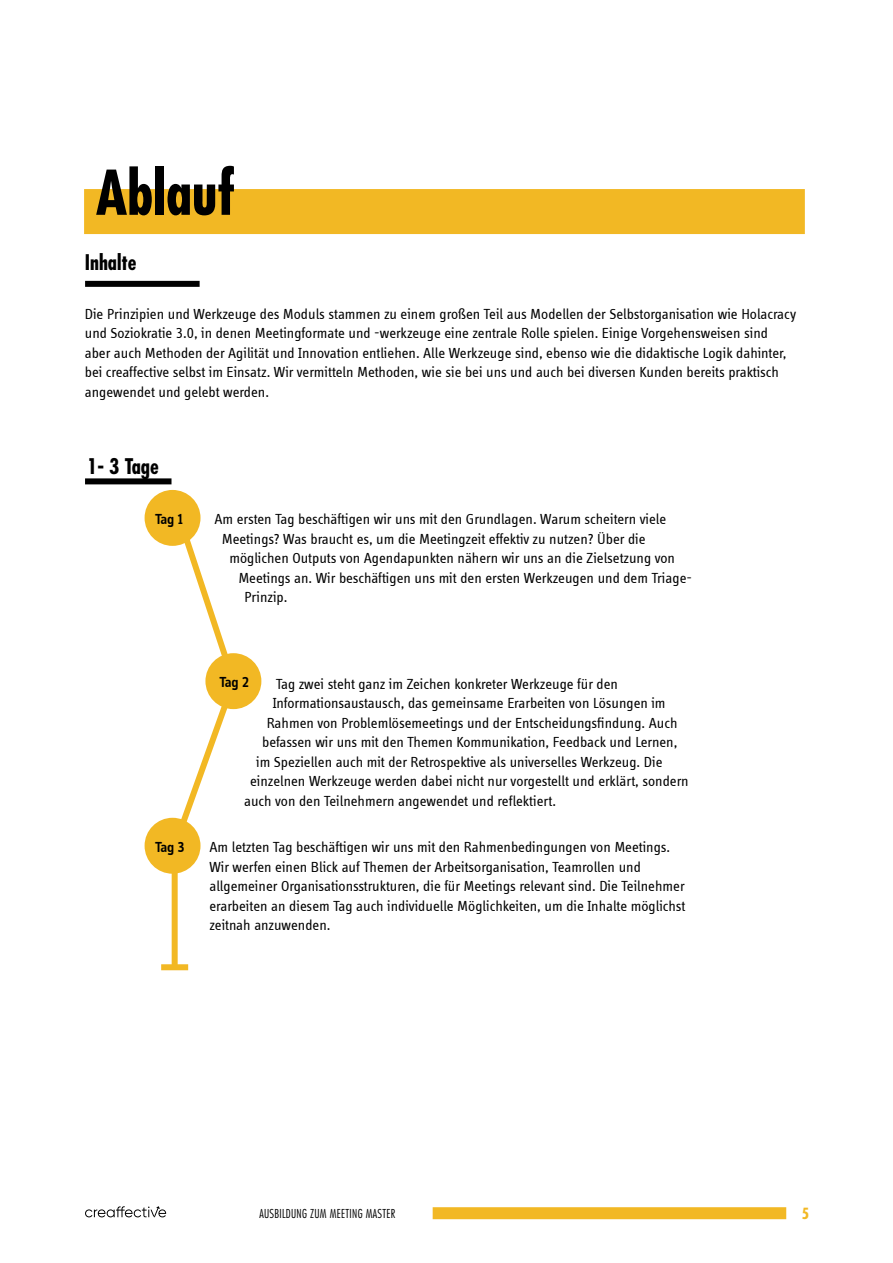
<style>
.page{position:relative;width:893px;height:1263px;background:#fff}
.page>*{position:absolute;margin:0;border:0;box-sizing:border-box;transform-origin:0 0}
.t1{font:700 condensed 60px "Futura Std";color:#000}
.t2{font:700 condensed 21px "Futura Std";color:#000}
.t3{font:15px/19.5px "Info Disp Regular Tf";color:#000}
.t4{font:600 15px "Info Disp";letter-spacing:-.045em;color:#000}
.t5{font:700 condensed 15px "Futura Std";color:#f2b824}
.t6{font:300 condensed 12px "Futura Std";letter-spacing:.025em;color:#000}
</style>
<div class="page">
<div style="left:433px;top:1207px;width:353px;height:12px;background:#f2b824"></div>
<div style="left:84px;top:189px;width:721px;height:45px;background:#f2b824"></div>
<svg style="left:85px;top:1206px;width:81px;height:11px"></svg>
<div style="left:145px;top:490px;width:55px;height:56px;background:#f2b824;border-radius:50%"></div>
<div style="left:205px;top:653px;width:56px;height:56px;background:#f2b824;border-radius:50%"></div>
<svg style="left:165px;top:489px;width:75px;height:482px"></svg>
<div style="left:161px;top:964px;width:27px;height:6px;background:#f2b824"></div>
<div style="left:145px;top:818px;width:55px;height:56px;background:#f2b824;border-radius:50%"></div>
<div style="left:85px;top:478px;width:86px;height:6px;background:#000"></div>
<div style="left:85px;top:281px;width:115px;height:6px;background:#000"></div>
<h1 class="t1" style="left:96px;top:155px;width:141px">Ablauf</h1>
<h2 class="t2" style="left:85px;top:249px;width:53px">Inhalte</h2>
<p class="t3" style="left:85px;top:304px;width:713px">Die Prinzipien und Werkzeuge des Moduls stammen zu einem großen Teil aus Modellen der Selbstorganisation wie Holacracy und Soziokratie 3.0, in denen Meetingformate und -werkzeuge eine zentrale Rolle spielen. Einige Vorgehensweisen sind aber auch Methoden der Agilität und Innovation entliehen. Alle Werkzeuge sind, ebenso wie die didaktische Logik dahinter, bei creaffective selbst im Einsatz. Wir vermitteln Methoden, wie sie bei uns und auch bei diversen Kunden bereits praktisch angewendet und gelebt werden.</p>
<h2 class="t2" style="left:87px;top:454px;width:73px">1- 3 Tage</h2>
<p class="t4" style="left:155px;top:511px;width:29px">Tag 1</p>
<p class="t3" style="left:214px;top:509px;width:453px">Am ersten Tag beschäftigen wir uns mit den Grundlagen. Warum scheitern viele</p>
<p class="t3" style="left:222px;top:529px;width:425px">Meetings? Was braucht es, um die Meetingzeit effektiv zu nutzen? Über die</p>
<p class="t3" style="left:229px;top:548px;width:447px">möglichen Outputs von Agendapunkten nähern wir uns an die Zielsetzung von</p>
<p class="t3" style="left:238px;top:568px;width:455px">Meetings an. Wir beschäftigen uns mit den ersten Werkzeugen und dem Triage-</p>
<p class="t3" style="left:244px;top:587px;width:44px">Prinzip.</p>
<p class="t4" style="left:155px;top:838px;width:31px">Tag 3</p>
<p class="t4" style="left:219px;top:674px;width:31px">Tag 2</p>
<p class="t3" style="left:276px;top:674px;width:344px">Tag zwei steht ganz im Zeichen konkreter Werkzeuge für den</p>
<p class="t3" style="left:273px;top:693px;width:394px">Informationsaustausch, das gemeinsame Erarbeiten von Lösungen im</p>
<p class="t3" style="left:267px;top:713px;width:412px">Rahmen von Problemlösemeetings und der Entscheidungsfindung. Auch</p>
<p class="t3" style="left:262px;top:732px;width:417px">befassen wir uns mit den Themen Kommunikation, Feedback und Lernen,</p>
<p class="t3" style="left:256px;top:752px;width:408px">im Speziellen auch mit der Retrospektive als universelles Werkzeug. Die</p>
<p class="t3" style="left:250px;top:771px;width:440px">einzelnen Werkzeuge werden dabei nicht nur vorgestellt und erklärt, sondern</p>
<p class="t3" style="left:244px;top:791px;width:313px">auch von den Teilnehmern angewendet und reflektiert.</p>
<p class="t3" style="left:209px;top:838px;width:477px">Am letzten Tag beschäftigen wir uns mit den Rahmenbedingungen von Meetings.<br>Wir werfen einen Blick auf Themen der Arbeitsorganisation, Teamrollen und allgemeiner Organisationsstrukturen, die für Meetings relevant sind. Die Teilnehmer erarbeiten an diesem Tag auch individuelle Möglichkeiten, um die Inhalte möglichst zeitnah anzuwenden.</p>
<p class="t6" style="left:259px;top:1206px;width:138px">AUSBILDUNG ZUM MEETING MASTER</p>
<p class="t5" style="left:802px;top:1204px;width:9px">5</p>
</div>
